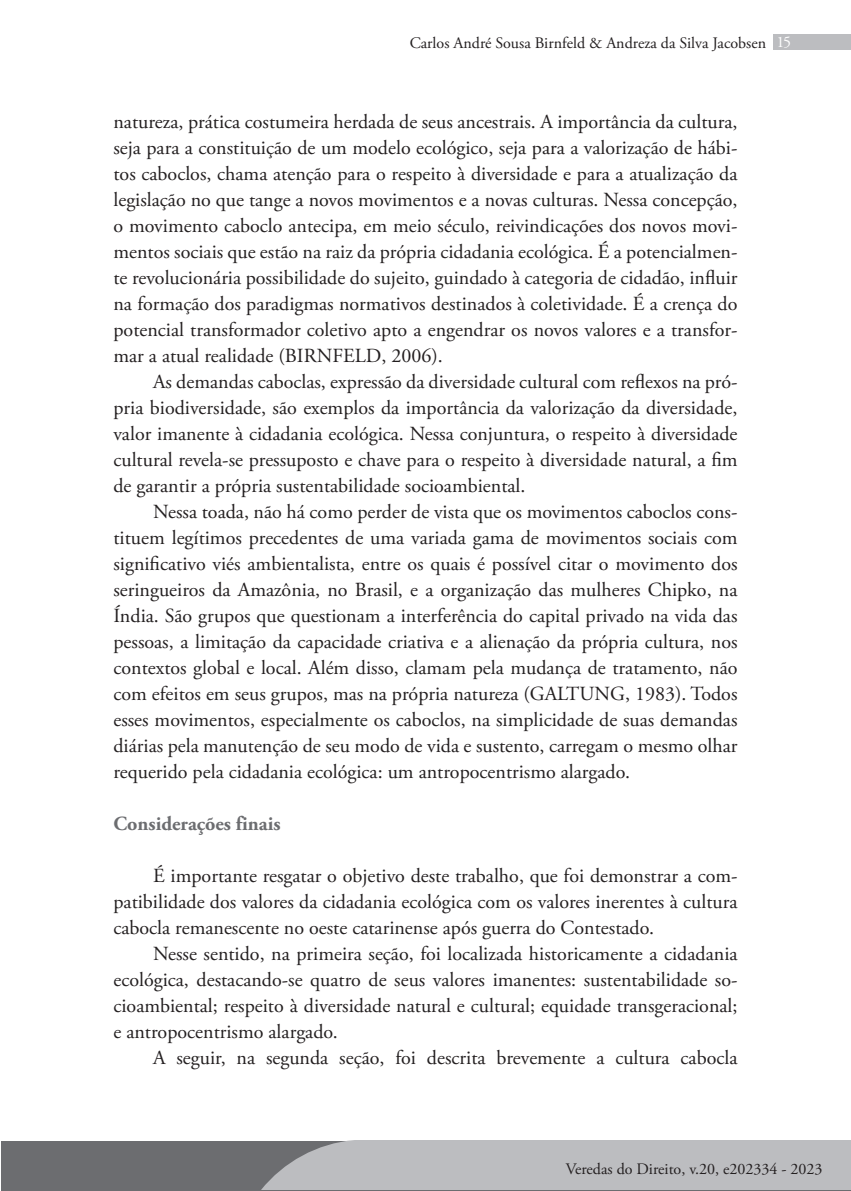
<style>
.page{position:relative;width:851px;height:1191px;background:#fff}
.page>*{position:absolute;margin:0;border:0;box-sizing:border-box;transform-origin:0 0}
.t1{font:20px/26px "Adobe Garamond Pro";color:#231f20;text-align:justify}
.t2{font:700 20px "Adobe Garamond Pro";color:#6c6d70}
.t3{font:16px "Adobe Garamond Pro";color:#231f20}
.s1{color:#fff}
</style>
<div class="page">
<div style="left:1px;top:1141px;width:849px;height:50px;background:#6c6d70"></div>
<hr style="left:0;top:1140px;width:1px;height:50px;background:#6c6d70">
<div style="left:773px;top:34px;width:77px;height:16px;background:#bcbdc0"></div>
<div style="left:261px;top:1140px;width:589px;height:50px;background:#bcbdc0"></div>
<p class="t3" style="left:409px;top:33px;width:383px">Carlos André Sousa Birnfeld &amp; Andreza da Silva Jacobsen <span class="s1">15</span></p>
<p class="t1" style="left:113px;top:109px;width:625px">natureza, prática costumeira herdada de seus ancestrais. A importância da cultura, seja para a constituição de um modelo ecológico, seja para a valorização de hábi&shy;tos caboclos, chama atenção para o respeito à diversidade e para a atualização da legislação no que tange a novos movimentos e a novas culturas. Nessa concepção, o movimento caboclo antecipa, em meio século, reivindicações dos novos movi&shy;mentos sociais que estão na raiz da própria cidadania ecológica. É a potencialmen&shy;te revolucionária possibilidade do sujeito, guindado à categoria de cidadão, influir na formação dos paradigmas normativos destinados à coletividade. É a crença do potencial transformador coletivo apto a engendrar os novos valores e a transfor&shy;mar a atual realidade (BIRNFELD, 2006).</p>
<p class="t1" style="left:113px;top:369px;width:625px;text-indent:40px">As demandas caboclas, expressão da diversidade cultural com reflexos na pró&shy;pria biodiversidade, são exemplos da importância da valorização da diversidade, valor imanente à cidadania ecológica. Nessa conjuntura, o respeito à diversidade cultural revela-se pressuposto e chave para o respeito à diversidade natural, a fim de garantir a própria sustentabilidade socioambiental.</p>
<p class="t1" style="left:113px;top:499px;width:625px;text-indent:40px">Nessa toada, não há como perder de vista que os movimentos caboclos cons&shy;tituem legítimos precedentes de uma variada gama de movimentos sociais com significativo viés ambientalista, entre os quais é possível citar o movimento dos seringueiros da Amazônia, no Brasil, e a organização das mulheres Chipko, na Índia. São grupos que questionam a interferência do capital privado na vida das pessoas, a limitação da capacidade criativa e a alienação da própria cultura, nos contextos global e local. Além disso, clamam pela mudança de tratamento, não com efeitos em seus grupos, mas na própria natureza (GALTUNG, 1983). Todos esses movimentos, especialmente os caboclos, na simplicidade de suas demandas diárias pela manutenção de seu modo de vida e sustento, carregam o mesmo olhar requerido pela cidadania ecológica: um antropocentrismo alargado.</p>
<p class="t2" style="left:113px;top:812px;width:169px">Considerações finais</p>
<p class="t1" style="left:113px;top:863px;width:625px;text-indent:40px">É importante resgatar o objetivo deste trabalho, que foi demonstrar a com&shy;patibilidade dos valores da cidadania ecológica com os valores inerentes à cultura cabocla remanescente no oeste catarinense após guerra do Contestado.</p>
<p class="t1" style="left:113px;top:941px;width:625px;text-indent:40px">Nesse sentido, na primeira seção, foi localizada historicamente a cidadania ecológica, destacando-se quatro de seus valores imanentes: sustentabilidade so&shy;cioambiental; respeito à diversidade natural e cultural; equidade transgeracional; e antropocentrismo alargado.</p>
<p class="t1" style="left:153px;top:1045px;width:585px">A seguir, na segunda seção, foi descrita brevemente a cultura cabocla</p>
<p class="t3" style="left:565px;top:1159px;width:258px">Veredas do Direito, v.20, e202334 - 2023</p>
</div>
